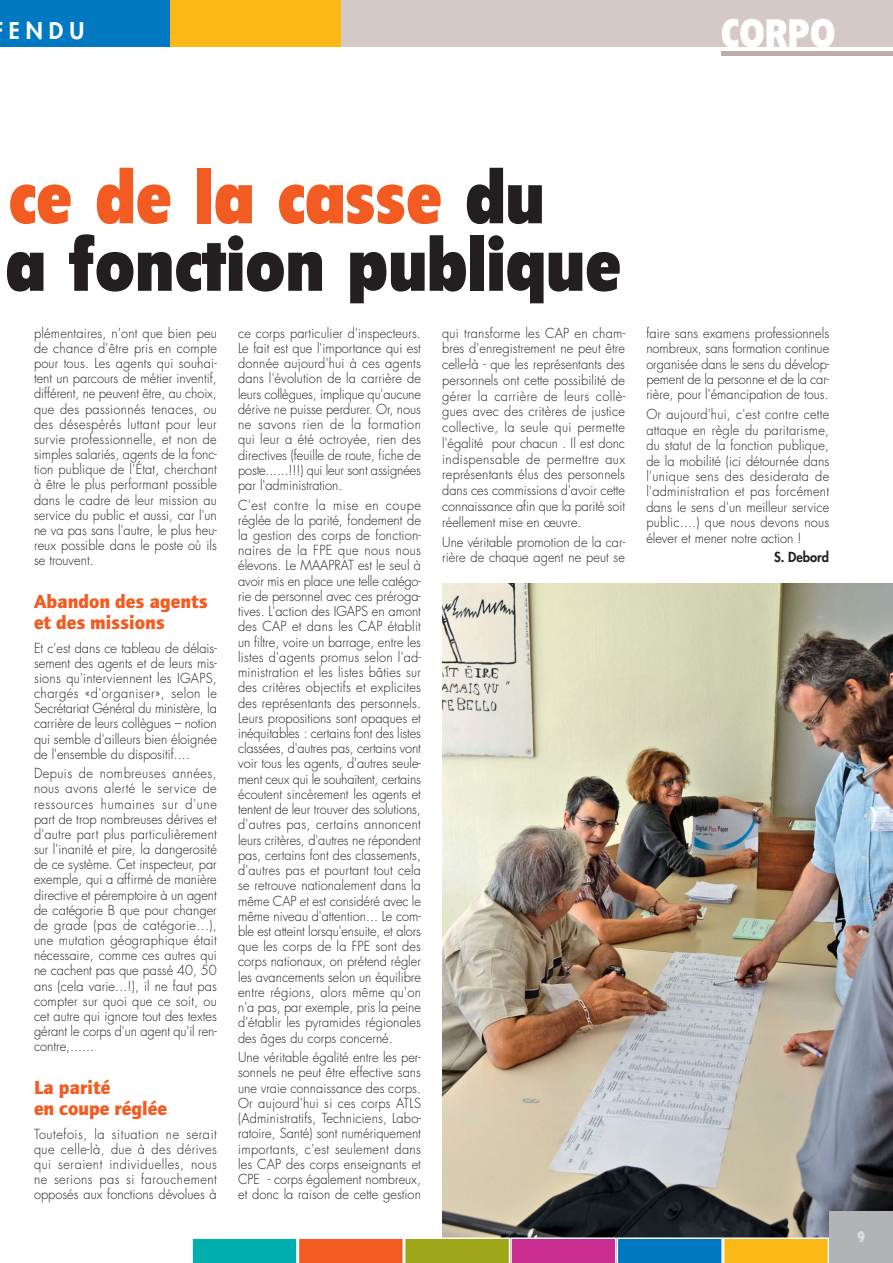
<style>
.page{position:relative;width:893px;height:1263px;background:#fff}
.page>*{position:absolute;margin:0;border:0;box-sizing:border-box;transform-origin:0 0}
.t1{font:900 condensed 78px/67.5px "Flyer";color:#231f20}
.t2{font:900 condensed 39px "Flyer";letter-spacing:.01em;color:#fff}
.t3{font:800 22.5px "Futura";color:#fff}
.t4{font:900 19.5px/21.1px "Quay Itc T";color:#f25b21}
.t5{font:900 condensed 15px "Flyer";color:#dcdddf;scale:.9 1}
.t6{font:300 13.5px/15.3px "Futura";color:#231f20;text-align:justify;scale:.95 1}
.t7{font:800 13.5px "Futura";color:#231f20;scale:.95 1}
.s1{color:#f25b21}
</style>
<div class="page">
<img style="left:442px;top:584px;width:451px;height:653px">
<div style="left:340px;top:0;width:553px;height:47px;background:#d4c9c4"></div>
<div style="left:0;top:0;width:170px;height:47px;background:#0079c2"></div>
<div style="left:170px;top:0;width:170px;height:47px;background:#fcb814"></div>
<svg style="left:192px;top:1237px;width:637px;height:26px;background:#978c6f"></svg>
<div style="left:829px;top:1212px;width:64px;height:51px;background:#b2b3b7"></div>
<hr style="left:722px;top:51px;width:171px;height:4px;background:#bbada7">
<h3 class="t3" style="left:9px;top:20px;width:77px">ENDU</h3>
<h2 class="t2" style="left:721px;top:20px;width:116px">CORPO</h2>
<h1 class="t1" style="left:5px;top:168px;width:617px"><span class="s1">ce de la casse</span> du<br>a fonction publique</h1>
<p class="t6" style="left:34px;top:326px;width:194px">plémentaires, n'ont que bien peu de chance d'être pris en compte pour tous. Les agents qui souhai&shy;tent un parcours de métier inventif, différent, ne peuvent être, au choix, que des passionnés tenaces, ou des désespérés luttant pour leur survie professionnelle, et non de simples salariés, agents de la fonc&shy;tion publique de l’État, cherchant à être le plus performant possible dans le cadre de leur mission au service du public et aussi, car l'un ne va pas sans l'autre, le plus heu&shy;reux possible dans le poste où ils se trouvent.</p>
<h3 class="t4" style="left:34px;top:592px;width:175px">Abandon des agents et des missions</h3>
<p class="t6" style="left:34px;top:641px;width:194px">Et c'est dans ce tableau de délais&shy;sement des agents et de leurs mis&shy;sions qu'interviennent les IGAPS, chargés «d'organiser», selon le Secrétariat Général du ministère, la carrière de leurs collègues – notion qui semble d'ailleurs bien éloignée de l'ensemble du dispositif....</p>
<p class="t6" style="left:34px;top:767px;width:194px">Depuis de nombreuses années, nous avons alerté le service de ressources humaines sur d'une part de trop nombreuses dérives et d'autre part plus particulièrement sur l'inanité et pire, la dangerosité de ce système. Cet inspecteur, par exemple, qui a affirmé de manière directive et péremptoire à un agent de catégorie B que pour changer de grade (pas de catégorie...), une mutation géographique était nécessaire, comme ces autres qui ne cachent pas que passé 40, 50 ans (cela varie...!), il ne faut pas compter sur quoi que ce soit, ou cet autre qui ignore tout des textes gérant le corps d'un agent qu'il ren&shy;contre,......</p>
<h3 class="t4" style="left:34px;top:1078px;width:135px">La parité<br>en coupe réglée</h3>
<p class="t6" style="left:34px;top:1127px;width:194px">Toutefois, la situation ne serait que celle-là, due à des dérives qui seraient individuelles, nous ne serions pas si farouchement opposés aux fonctions dévolues à</p>
<p class="t6" style="left:442px;top:326px;width:194px;line-height:15.8px">qui transforme les CAP en cham&shy;bres d'enregistrement ne peut être celle-là - que les représentants des personnels ont cette possibilité de gérer la carrière de leurs collè&shy;gues avec des critères de justice collective, la seule qui permette l'égalité pour chacun . Il est donc indispensable de permettre aux représentants élus des personnels dans ces commissions d'avoir cette connaissance afin que la parité soit réellement mise en œuvre.</p>
<p class="t6" style="left:442px;top:535px;width:194px;line-height:15.8px">Une véritable promotion de la car&shy;rière de chaque agent ne peut se</p>
<p class="t6" style="left:238px;top:326px;width:194px">ce corps particulier d'inspecteurs.<br>Le fait est que l'importance qui est donnée aujourd'hui à ces agents dans l'évolution de la carrière de leurs collègues, implique qu'aucune dérive ne puisse perdurer. Or, nous ne savons rien de la formation qui leur a été octroyée, rien des directives (feuille de route, fiche de poste......!!!) qui leur sont assignées par l'administration.</p>
<p class="t6" style="left:238px;top:498px;width:194px">C'est contre la mise en coupe réglée de la parité, fondement de la gestion des corps de fonction&shy;naires de la FPE que nous nous élevons. Le MAAPRAT est le seul à avoir mis en place une telle catégo&shy;rie de personnel avec ces préroga&shy;tives. L'action des IGAPS en amont des CAP et dans les CAP établit un filtre, voire un barrage, entre les listes d'agents promus selon l'ad&shy;ministration et les listes bâties sur des critères objectifs et explicites des représentants des personnels.<br>Leurs propositions sont opaques et inéquitables : certains font des listes classées, d'autres pas, certains vont voir tous les agents, d'autres seule&shy;ment ceux qui le souhaitent, certains écoutent sincèrement les agents et tentent de leur trouver des solutions, d'autres pas, certains annoncent leurs critères, d'autres ne répondent pas, certains font des classements, d'autres pas et pourtant tout cela se retrouve nationalement dans la même CAP et est considéré avec le même niveau d'attention... Le com&shy;ble est atteint lorsqu'ensuite, et alors que les corps de la FPE sont des corps nationaux, on prétend régler les avancements selon un équilibre entre régions, alors même qu'on n'a pas, par exemple, pris la peine d'établir les pyramides régionales des âges du corps concerné.</p>
<p class="t6" style="left:238px;top:1051px;width:194px">Une véritable égalité entre les per&shy;sonnels ne peut être effective sans une vraie connaissance des corps.<br>Or aujourd'hui si ces corps ATLS (Administratifs, Techniciens, Labo&shy;ratoire, Santé) sont numériquement importants, c'est seulement dans les CAP des corps enseignants et CPE - corps également nombreux, et donc la raison de cette gestion</p>
<p class="t6" style="left:646px;top:326px;width:194px">faire sans examens professionnels nombreux, sans formation continue organisée dans le sens du dévelop&shy;pement de la personne et de la car&shy;rière, pour l'émancipation de tous.</p>
<p class="t6" style="left:646px;top:408px;width:194px">Or aujourd'hui, c'est contre cette attaque en règle du paritarisme, du statut de la fonction publique, de la mobilité (ici détournée dans l'unique sens des desiderata de l'administration et pas forcément dans le sens d'un meilleur service public....) que nous devons nous élever et mener notre action !</p>
<p class="t7" style="left:774px;top:551px;width:59px">S. Debord</p>
<p class="t5" style="left:857px;top:1231px;width:10px">9</p>
</div>
